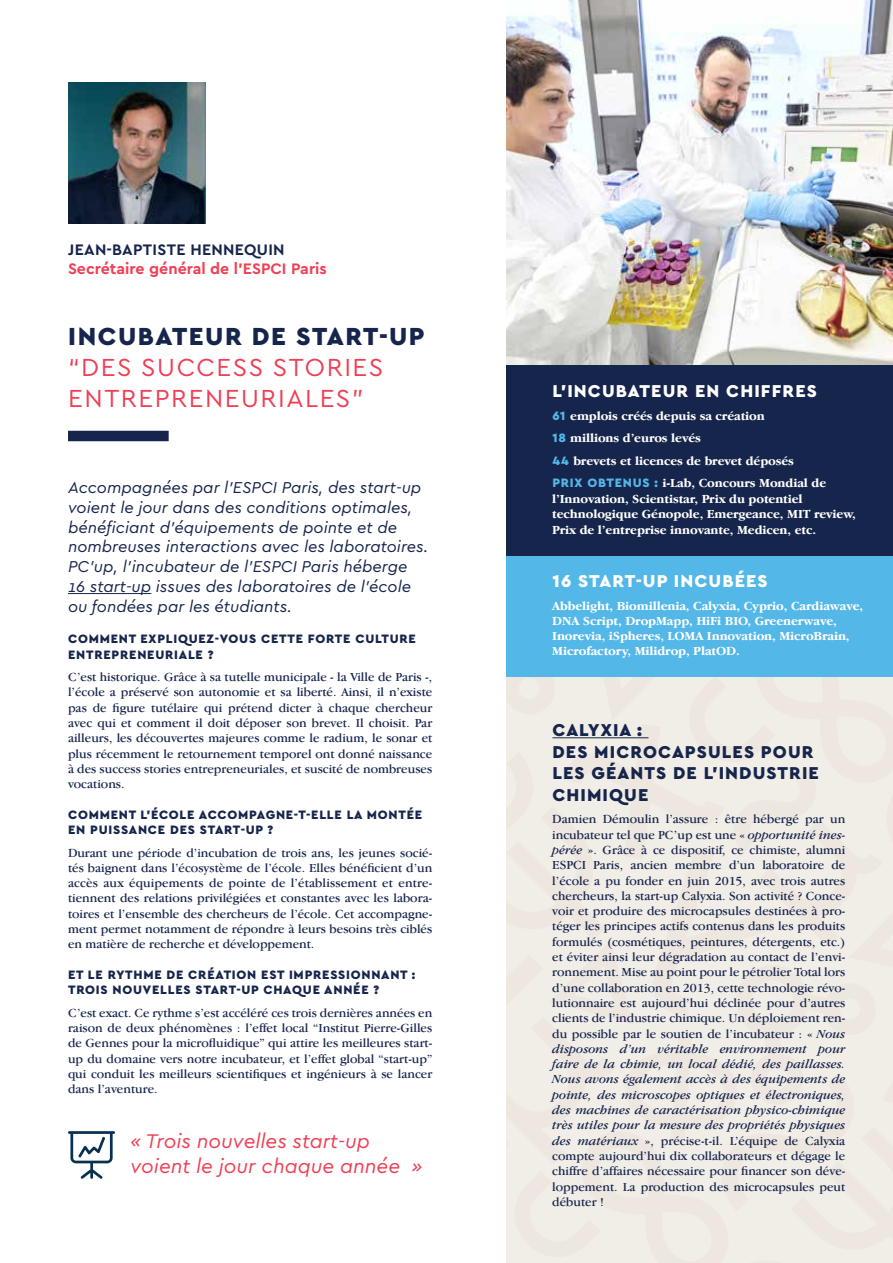
<style>
.page{position:relative;width:893px;height:1263px;background:#fff}
.page>*{position:absolute;margin:0;border:0;box-sizing:border-box;transform-origin:0 0}
.t1{font:25.8px/31px "Cera PRO";letter-spacing:.06em;color:#ef4056}
.t2{font:900 25.8px "Cera PRO";letter-spacing:.06em;color:#16254c}
.t3{font:italic 20.7px/24.9px "Cera PRO";color:#ef4056}
.t4{font:900 18px/21.6px "Cera PRO";letter-spacing:.06em;color:#16254c}
.t5{font:900 18px "Cera PRO";letter-spacing:.06em;color:#fff}
.t6{font:italic 16.5px/19.8px "Cera PRO";color:#16254c}
.t7{font:700 15.9px "Cera PRO";color:#ef4056}
.t8{font:700 15.9px "Cera PRO";letter-spacing:.02em;color:#16254c}
.t9{font:12.75px/15.3px "Garamond IT Cby BT";color:#16254c;text-align:justify}
.t10{font:700 12.75px/22.5px "Garamond IT Cby BT";letter-spacing:-.01em;color:#fff}
.t11{font:900 12.75px/15.3px "Cera PRO";letter-spacing:.06em;color:#16254c}
.s1{font-family:"Cera PRO";font-weight:900;color:#53b7e8}
.s2{font-style:italic}
</style>
<div class="page">
<div style="left:506px;top:347px;width:387px;height:916px;background:#f1ede7"></div>
<img style="left:506px;top:0;width:387px;height:366px">
<hr style="left:68px;top:593px;width:83px;height:1px;background:#16254c">
<div style="left:506px;top:556px;width:387px;height:120px;background:#53b7e8"></div>
<hr style="left:552px;top:737px;width:96px;height:1px;background:#16254c">
<div style="left:506px;top:366px;width:387px;height:190px;background:#16254c"></div>
<div style="left:68px;top:431px;width:101px;height:10px;background:#16254c"></div>
<img style="left:68px;top:83px;width:137px;height:141px">
<svg style="left:68px;top:1131px;width:47px;height:48px"></svg>
<p class="t8" style="left:68px;top:239px;width:218px">Jean-Baptiste Hennequin</p>
<p class="t7" style="left:68px;top:258px;width:260px">Secrétaire général de l’ESPCI Paris</p>
<h1 class="t2" style="left:68px;top:319px;width:358px">INCUBATEUR DE START-UP</h1>
<h1 class="t1" style="left:68px;top:351px;width:317px">“DES SUCCESS STORI ES<br>ENTREPREN EURIALES”</h1>
<p class="t6" style="left:68px;top:477px;width:362px">Accompagnées par l’ESPCI Paris, des start-up voient le jour dans des conditions optimales, bénéficiant d’équipements de pointe et de nombreuses interactions avec les laboratoires.<br>PC’up, l’incubateur de l’ESPCI Paris héberge 16 start-up issues des laboratoires de l’école ou fondées par les étudiants.</p>
<p class="t11" style="left:68px;top:631px;width:349px">COMMENT EXPLIQUEZ-VOUS CETTE FORTE CULTURE<br>ENTREPRENEURIALE ?</p>
<p class="t9" style="left:68px;top:669px;width:366px">C’est historique. Grâce à sa tutelle municipale - la Ville de Paris -, l’école a préservé son autonomie et sa liberté. Ainsi, il n’existe pas de figure tutélaire qui prétend dicter à chaque chercheur avec qui et comment il doit déposer son brevet. Il choisit. Par ailleurs, les découvertes majeures comme le radium, le sonar et plus récemment le retournement temporel ont donné naissance à des success stories entrepreneuriales, et suscité de nombreuses vocations.</p>
<p class="t11" style="left:68px;top:806px;width:356px">COMMENT L’ÉCOLE ACCOMPAGNE-T-ELLE LA MONTÉE<br>EN PUISSANCE DES START-UP ?</p>
<p class="t9" style="left:68px;top:844px;width:366px">Durant une période d’incubation de trois ans, les jeunes socié&shy;tés baignent dans l’écosystème de l’école. Elles bénéficient d’un accès aux équipements de pointe de l’établissement et entre&shy;tiennent des relations privilégiées et constantes avec les labora&shy;toires et l’ensemble des chercheurs de l’école. Cet accompagne&shy;ment permet notamment de répondre à leurs besoins très ciblés en matière de recherche et développement.</p>
<p class="t11" style="left:68px;top:966px;width:349px">ET LE RYTHME DE CRÉATION EST IMPRESSIONNANT :<br>TROIS NOUVELLES START-UP CHAQUE ANNÉE ?</p>
<p class="t9" style="left:68px;top:1005px;width:366px">C’est exact. Ce rythme s’est accéléré ces trois dernières années en raison de deux phénomènes : l’effet local “Institut Pierre-Gilles de Gennes pour la microfluidique” qui attire les meilleures start&shy;up du domaine vers notre incubateur, et l’effet global “start-up” qui conduit les meilleurs scientifiques et ingénieurs à se lancer dans l’aventure.</p>
<h2 class="t3" style="left:130px;top:1127px;width:293px">« Trois nouvelles start-up voient le jour chaque année »</h2>
<h3 class="t5" style="left:552px;top:379px;width:266px">L’INCUBATEUR EN CHIFFRES</h3>
<p class="t10" style="left:552px;top:404px;width:275px"><span class="s1">61</span> emplois créés depuis sa création<br><span class="s1">18</span> millions d’euros levés<br><span class="s1">44</span> brevets et licences de brevet déposés<br><span class="s1">P RIX OBTENU S :</span> i-Lab, Concours Mondial de</p>
<p class="t10" style="left:552px;top:491px;width:305px;line-height:15.8px">l’Innovation, Scientistar, Prix du potentiel technologique Génopole, Emergeance, MIT review,<br>Prix de l’entreprise innovante, Medicen, etc.</p>
<h3 class="t5" style="left:552px;top:569px;width:217px">16 START-UP INCUBÉES</h3>
<p class="t10" style="left:552px;top:598px;width:313px;line-height:15.3px">Abbelight, Biomillenia, Calyxia, Cyprio, Cardiawave, DNA Script, DropMapp, HiFi BIO, Greenerwave, Inorevia, iSpheres, LOMA Innovation, MicroBrain, Microfactory, Milidrop, PlatOD.</p>
<h3 class="t4" style="left:552px;top:718px;width:268px">CALYXIA :<br>DES MICROCAPSULES POUR<br>LES GÉANTS DE L’INDUSTRIE<br>CHIMIQUE</h3>
<p class="t9" style="left:552px;top:811px;width:295px">Damien Démoulin l’assure : être hébergé par un incubateur tel que PC’up est une « <span class="s2">opportunité ines&shy;pérée</span> ». Grâce à ce dispositif, ce chimiste, alumni ESPCI Paris, ancien membre d’un laboratoire de l’école a pu fonder en juin 2015, avec trois autres chercheurs, la start-up Calyxia. Son activité ? Conce&shy;voir et produire des microcapsules destinées à pro&shy;téger les principes actifs contenus dans les produits formulés (cosmétiques, peintures, détergents, etc.) et éviter ainsi leur dégradation au contact de l’envi&shy;ronnement. Mise au point pour le pétrolier Total lors d’une collaboration en 2013, cette technologie révo&shy;lutionnaire est aujourd’hui déclinée pour d’autres clients de l’industrie chimique. Un déploiement ren&shy;du possible par le soutien de l’incubateur : « <span class="s2">Nous disposons d’un véritable environnement pour faire de la chimie, un local dédié, des paillasses.<br>Nous avons également accès à des équipements de pointe, des microscopes optiques et électroniques, des machines de caractérisation physico-chimique très utiles pour la mesure des propriétés physiques des matériaux</span> », précise-t-il. L’équipe de Calyxia compte aujourd’hui dix collaborateurs et dégage le chiffre d’affaires nécessaire pour financer son déve&shy;loppement. La production des microcapsules peut débuter !</p>
</div>
